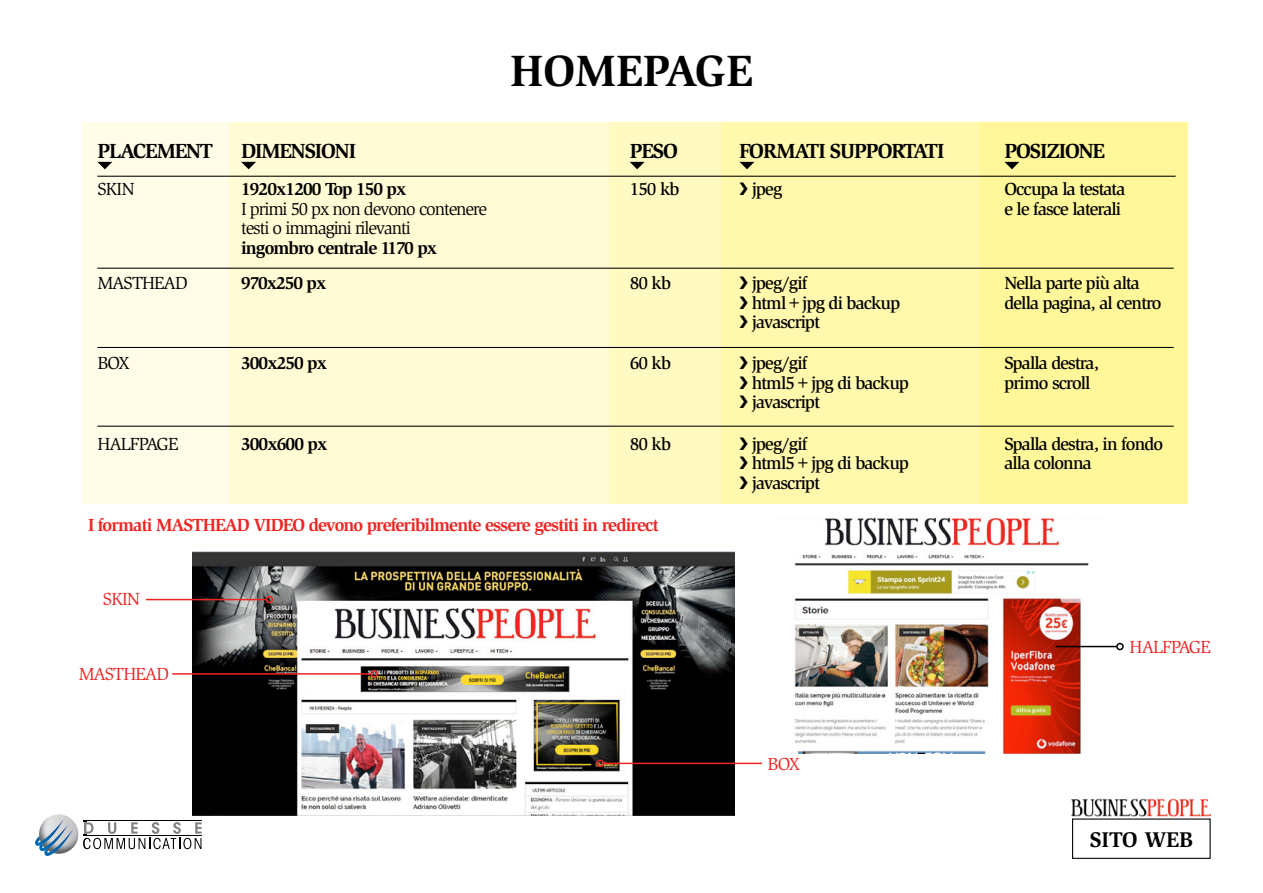
<style>
.page{position:relative;width:1263px;height:893px;background:#fff}
.page>*{position:absolute;margin:0;border:0;box-sizing:border-box;transform-origin:0 0}
.t1{font:700 45px "Slimbach Std";color:#000}
.t2{font:700 21.9px "Slimbach Std";color:#000}
.t3{font:700 21px "Slimbach Std";letter-spacing:-.05em;color:#000}
.t4{font:500 18px/19.5px "Slimbach Std";letter-spacing:-.05em;color:#000}
.t5{font:18px "Slimbach Std";letter-spacing:-.06em;color:#000}
.t6{font:700 18px "Slimbach Std";letter-spacing:-.05em;color:#000}
.t7{font:700 18px "Slimbach Std";letter-spacing:-.05em;color:#ed2623}
.t8{font:18px "Slimbach Std";letter-spacing:-.05em;color:#ed2623}
</style>
<div class="page">
<div style="left:83px;top:123px;width:146px;height:381px;background:#fffce8"></div>
<div style="left:229px;top:123px;width:380px;height:381px;background:#fffbd5"></div>
<div style="left:609px;top:123px;width:113px;height:381px;background:#fffac2"></div>
<div style="left:722px;top:123px;width:275px;height:381px;background:#fff8ad"></div>
<div style="left:979px;top:123px;width:208px;height:381px;background:#fff799"></div>
<img style="left:193px;top:552px;width:541px;height:263px">
<img style="left:794px;top:518px;width:312px;height:236px">
<hr style="left:146px;top:599px;width:120px;height:1px;background:#ed2623">
<div style="left:266px;top:596px;width:7px;height:7px;border:2px solid #ed2623;border-radius:50%"></div>
<hr style="left:172px;top:673px;width:199px;height:2px;background:#ed2623">
<div style="left:370px;top:670px;width:8px;height:8px;border:2px solid #ed2623;border-radius:50%"></div>
<hr style="left:603px;top:763px;width:159px;height:1px;background:#ed2623">
<div style="left:596px;top:760px;width:8px;height:7px;border:2px solid #ed2623;border-radius:50%"></div>
<hr style="left:1056px;top:646px;width:61px;height:1px;background:#000">
<div style="left:1116px;top:643px;width:8px;height:7px;border:2px solid #000;border-radius:50%"></div>
<img style="left:1072px;top:798px;width:139px;height:18px">
<svg style="left:97px;top:162px;width:15px;height:7px"></svg>
<svg style="left:241px;top:162px;width:15px;height:7px"></svg>
<svg style="left:630px;top:162px;width:15px;height:7px"></svg>
<svg style="left:739px;top:162px;width:15px;height:7px"></svg>
<svg style="left:1004px;top:162px;width:15px;height:7px"></svg>
<svg style="left:83px;top:820px;width:119px;height:29px"></svg>
<img style="left:39px;top:814px;width:39px;height:40px;border-radius:20px">
<svg style="left:35px;top:819px;width:38px;height:37px"></svg>
<div style="left:1072px;top:818px;width:139px;height:41px;border:1px solid #000"></div>
<hr style="left:97px;top:176px;width:1079px;height:1px;background:#000">
<hr style="left:97px;top:268px;width:1077px;height:1px;background:#000">
<hr style="left:97px;top:347px;width:1077px;height:1px;background:#000">
<hr style="left:97px;top:426px;width:1077px;height:1px;background:#000">
<p class="t1" style="left:510px;top:44px;width:244px">HOMEPAGE</p>
<p class="t3" style="left:97px;top:138px;width:117px">PLACEMENT</p>
<p class="t3" style="left:241px;top:138px;width:116px">DIMENSIONI</p>
<p class="t3" style="left:630px;top:138px;width:50px">PESO</p>
<p class="t3" style="left:739px;top:138px;width:207px">FORMATI SUPPORTATI</p>
<p class="t3" style="left:1004px;top:138px;width:102px">POSIZIONE</p>
<p class="t5" style="left:97px;top:179px;width:39px">SKIN</p>
<p class="t6" style="left:241px;top:178px;width:167px">1920x1200 Top 150 px</p>
<p class="t5" style="left:241px;top:198px;width:247px">I primi 50 px non devono contenere</p>
<p class="t5" style="left:241px;top:218px;width:171px">testi o immagini rilevanti</p>
<p class="t6" style="left:241px;top:237px;width:198px">ingombro centrale 1170 px</p>
<p class="t4" style="left:630px;top:179px;width:51px">150 kb</p>
<p class="t4" style="left:739px;top:179px;width:45px">❯ jpeg</p>
<p class="t4" style="left:1004px;top:179px;width:122px">Occupa la testata</p>
<p class="t4" style="left:1004px;top:199px;width:118px">e le fasce laterali</p>
<p class="t5" style="left:97px;top:273px;width:92px">MASTHEAD</p>
<p class="t6" style="left:241px;top:272px;width:87px">970x250 px</p>
<p class="t5" style="left:97px;top:353px;width:34px">BOX</p>
<p class="t6" style="left:241px;top:352px;width:87px">300x250 px</p>
<p class="t5" style="left:97px;top:434px;width:83px">HALFPAGE</p>
<p class="t6" style="left:241px;top:433px;width:88px">300x600 px</p>
<p class="t4" style="left:630px;top:273px;width:43px">80 kb</p>
<p class="t4" style="left:630px;top:353px;width:43px">60 kb</p>
<p class="t4" style="left:630px;top:434px;width:43px">80 kb</p>
<p class="t4" style="left:739px;top:273px;width:70px">❯ jpeg/gif</p>
<p class="t4" style="left:739px;top:293px;width:163px">❯ html+jpg di backup</p>
<p class="t4" style="left:739px;top:312px;width:82px">❯ javascript</p>
<p class="t4" style="left:739px;top:353px;width:70px">❯ jpeg/gif</p>
<p class="t4" style="left:739px;top:373px;width:172px">❯ html5+jpg di backup</p>
<p class="t4" style="left:739px;top:392px;width:82px">❯ javascript</p>
<p class="t4" style="left:739px;top:434px;width:70px">❯ jpeg/gif</p>
<p class="t4" style="left:739px;top:453px;width:172px">❯ html5+jpg di backup</p>
<p class="t4" style="left:739px;top:473px;width:82px">❯ javascript</p>
<p class="t4" style="left:1004px;top:273px;width:159px">Nella parte più alta della pagina, al centro</p>
<p class="t4" style="left:1004px;top:353px;width:96px">Spalla destra,</p>
<p class="t4" style="left:1004px;top:373px;width:88px">primo scroll</p>
<p class="t4" style="left:1004px;top:434px;width:160px">Spalla destra, in fondo alla colonna</p>
<p class="t7" style="left:88px;top:514px;width:572px">I formati MASTHEAD VIDEO devono preferibilmente essere gestiti in redirect</p>
<p class="t8" style="left:103px;top:589px;width:39px">SKIN</p>
<p class="t8" style="left:1130px;top:637px;width:83px">HALFPAGE</p>
<p class="t8" style="left:79px;top:664px;width:92px">MASTHEAD</p>
<p class="t8" style="left:767px;top:753px;width:34px">BOX</p>
<p class="t2" style="left:1090px;top:827px;width:105px">SITO WEB</p>
</div>
